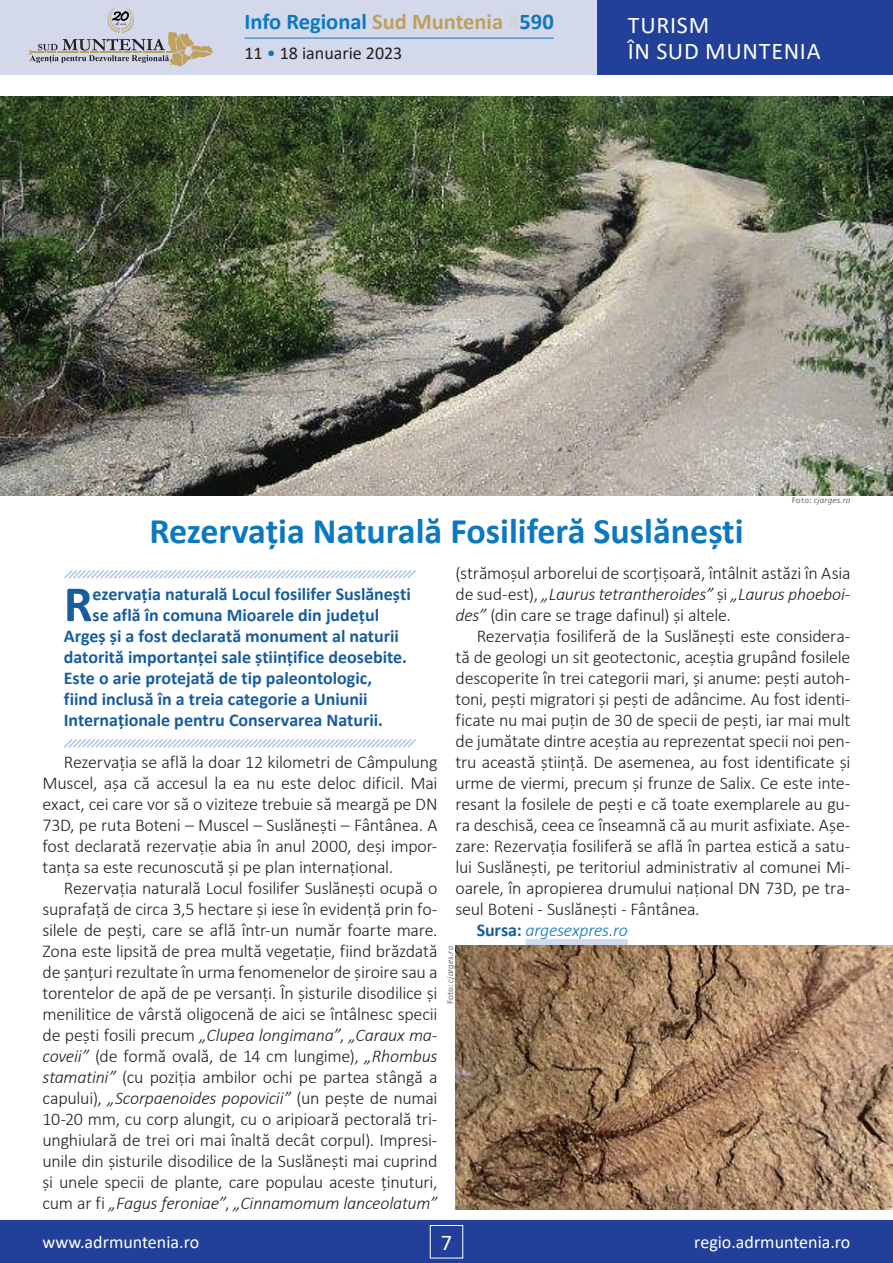
<style>
.page{position:relative;width:893px;height:1263px;background:#fff}
.page>*{position:absolute;margin:0;border:0;box-sizing:border-box;transform-origin:0 0}
.t1{font:700 51.15px "Calibri";color:#175d9e}
.t2{font:700 36px "Calibri";color:#0c78bf}
.t3{font:24px/25.5px "Calibri";letter-spacing:.03em;color:#fff}
.t4{font:700 22.5px "Calibri";color:#0c78bf}
.t5{font:22.5px "Calibri";color:#fff}
.t6{font:300 18px/21px "Calibri";letter-spacing:-.015em;color:#231f20;text-align:justify}
.t7{font:700 18px "Calibri";color:#175d9e}
.t8{font:18px "Calibri";color:#fff}
.t9{font:italic 300 18px "Calibri";letter-spacing:-.015em;color:#0c78bf}
.t10{font:18px "Calibri";color:#231f20}
.t11{font:italic 300 9px "Calibri";letter-spacing:.015em;color:#3e3e3f}
.s1{color:#bfa05c}
.s2{color:#d1d2d4}
.s3{color:#0c78bf}
.s4{font-weight:700;font-style:normal;color:#939598}
.s5{font-style:italic}
.s6{font-weight:700;font-style:normal;color:#175d9e}
</style>
<div class="page">
<div style="left:0;top:1220px;width:893px;height:43px;background:#223f99"></div>
<div style="left:430px;top:1225px;width:33px;height:33px;border:1px solid #fff"></div>
<div style="left:0;top:0;width:893px;height:75px;background:#d3d9eb"></div>
<div style="left:597px;top:0;width:296px;height:75px;background:#223f99"></div>
<hr style="left:244px;top:38px;width:310px;height:1px;background:#0c78bf">
<svg style="left:29px;top:8px;width:184px;height:58px"></svg>
<svg style="left:64px;top:570px;width:352px;height:9px"></svg>
<svg style="left:64px;top:739px;width:352px;height:9px"></svg>
<div style="left:525px;top:939px;width:103px;height:6px;background:#cedaee"></div>
<img style="left:0;top:96px;width:893px;height:399px">
<img style="left:455px;top:946px;width:438px;height:263px">
<p class="t4" style="left:244px;top:6px;width:311px">Info Regional <span class="s1">Sud Muntenia</span> <span class="s2">#</span>590</p>
<p class="t10" style="left:244px;top:41px;width:159px">11 <span class="s3">•</span> 18 ianuarie 2023</p>
<h3 class="t3" style="left:628px;top:12px;width:195px">TURISM<br>ÎN SUD MUNTENIA</h3>
<p class="t11" style="left:792px;top:494px;width:60px"><span class="s4">Foto:</span> cjarges.ro</p>
<h2 class="t2" style="left:149px;top:506px;width:596px">Rezervația Naturală Fosiliferă Suslănești</h2>
<h1 class="t1" style="left:64px;top:568px;width:30px">R</h1>
<p class="t7" style="left:93px;top:581px;width:320px">ezervația naturală Locul fosilifer Suslănești</p>
<p class="t7" style="left:93px;top:602px;width:288px">se află în comuna Mioarele din județul</p>
<p class="t7" style="left:64px;top:623px;width:337px">Argeș și a fost declarată monument al naturii</p>
<p class="t7" style="left:64px;top:644px;width:345px">datorită importanței sale științifice deosebite.</p>
<p class="t7" style="left:64px;top:665px;width:310px">Este o arie protejată de tip paleontologic,</p>
<p class="t7" style="left:64px;top:686px;width:305px">fiind inclusă în a treia categorie a Uniunii</p>
<p class="t7" style="left:64px;top:707px;width:321px">Internaționale pentru Conservarea Naturii.</p>
<p class="t6" style="left:43px;top:751px;width:396px;text-indent:21px">Rezervația se află la doar 12 kilometri de Câmpulung Muscel, așa că accesul la ea nu este deloc dificil. Mai exact, cei care vor să o viziteze trebuie să meargă pe DN 73D, pe ruta Boteni – Muscel – Suslănești – Fântânea. A fost declarată rezervație abia în anul 2000, deși impor&shy;tanța sa este recunoscută și pe plan internațional.</p>
<p class="t6" style="left:43px;top:877px;width:396px;text-indent:21px">Rezervația naturală Locul fosilifer Suslănești ocupă o suprafață de circa 3,5 hectare și iese în evidență prin fo&shy;silele de pești, care se află într-un număr foarte mare.<br>Zona este lipsită de prea multă vegetație, fiind brăzdată de șanțuri rezultate în urma fenomenelor de șiroire sau a torentelor de apă de pe versanți. În șisturile disodilice și menilitice de vârstă oligocenă de aici se întâlnesc specii de pești fosili precum <span class="s5">„Clupea longimana”</span>, <span class="s5">„Caraux ma&shy;coveii”</span> (de formă ovală, de 14 cm lungime), <span class="s5">„Rhombus stamatini”</span> (cu poziția ambilor ochi pe partea stângă a capului), <span class="s5">„Scorpaenoides popovicii”</span> (un pește de numai 10-20 mm, cu corp alungit, cu o aripioară pectorală tri&shy;unghiulară de trei ori mai înaltă decât corpul). Impresi&shy;unile din șisturile disodilice de la Suslănești mai cuprind și unele specii de plante, care populau aceste ținuturi, cum ar fi <span class="s5">„Fagus feroniae”</span>, <span class="s5">„Cinnamomum lanceolatum”</span></p>
<p class="t6" style="left:455px;top:562px;width:396px">(strămoșul arborelui de scorțișoară, întâlnit astăzi în Asia de sud-est), <span class="s5">„Laurus tetrantheroides”</span> și <span class="s5">„Laurus phoeboi&shy;des”</span> (din care se trage dafinul) și altele.</p>
<p class="t6" style="left:477px;top:625px;width:375px">Rezervația fosiliferă de la Suslănești este considera-</p>
<p class="t6" style="left:455px;top:646px;width:396px">tă de geologi un sit geotectonic, aceștia grupând fosilele</p>
<p class="t6" style="left:455px;top:667px;width:396px">descoperite în trei categorii mari, și anume: pești autoh-</p>
<p class="t6" style="left:455px;top:688px;width:396px">toni, pești migratori și pești de adâncime. Au fost identi-</p>
<p class="t6" style="left:455px;top:709px;width:396px">ficate nu mai puțin de 30 de specii de pești, iar mai mult</p>
<p class="t6" style="left:455px;top:730px;width:396px">de jumătate dintre aceștia au reprezentat specii noi pen-</p>
<p class="t6" style="left:455px;top:751px;width:396px">tru această știință. De asemenea, au fost identificate şi</p>
<p class="t6" style="left:455px;top:772px;width:396px">urme de viermi, precum şi frunze de Salix. Ce este inte-</p>
<p class="t6" style="left:455px;top:793px;width:396px">resant la fosilele de peşti e că toate exemplarele au gu-</p>
<p class="t6" style="left:455px;top:814px;width:396px">ra deschisă, ceea ce înseamnă că au murit asfixiate. Așe-</p>
<p class="t6" style="left:455px;top:835px;width:396px">zare: Rezervația fosiliferă se află în partea estică a satu-</p>
<p class="t6" style="left:455px;top:856px;width:396px">lui Suslănești, pe teritoriul administrativ al comunei Mi-</p>
<p class="t6" style="left:455px;top:877px;width:396px">oarele, în apropierea drumului național DN 73D, pe tra-</p>
<p class="t6" style="left:455px;top:898px;width:246px">seul Boteni - Suslănești - Fântânea.</p>
<p class="t9" style="left:477px;top:919px;width:153px"><span class="s6">Sursa:</span> argesexpres.ro</p>
<p class="t11" style="left:445px;top:1004px;width:60px;rotate:-90deg"><span class="s4">Foto:</span> cjarges.ro</p>
<p class="t8" style="left:43px;top:1230px;width:158px">www.adrmuntenia.ro</p>
<p class="t5" style="left:441px;top:1226px;width:13px">7</p>
<p class="t8" style="left:694px;top:1230px;width:158px">regio.adrmuntenia.ro</p>
</div>
